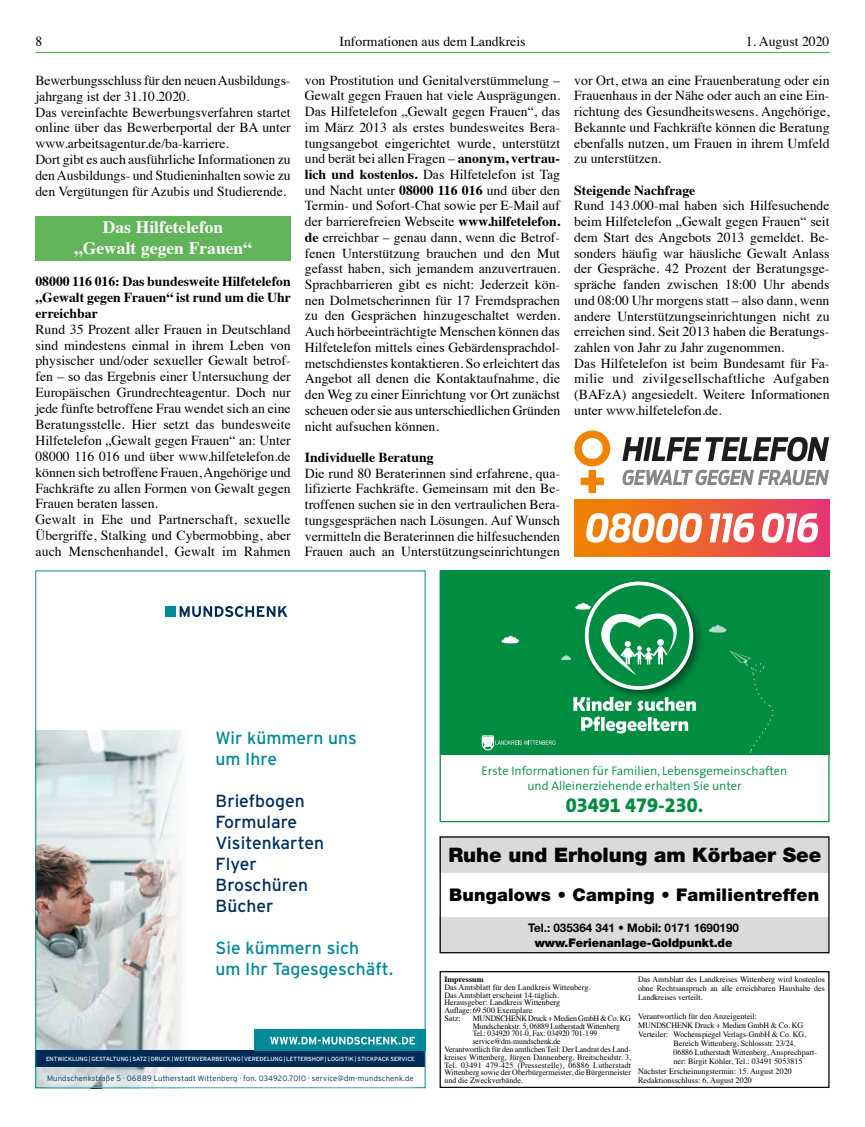
<style>
.page{position:relative;width:865px;height:1127px;background:#fff}
.page>*{position:absolute;margin:0;border:0;box-sizing:border-box;transform-origin:0 0}
.t1{font:900 20px "Helvetica Neue";color:#000}
.t2{font:800 20px "LBS Thesis";color:#008c41}
.t3{font:17.5px/21px "Interstate";color:#002e5c}
.t4{font:17.5px/21px "Interstate";color:#008a98}
.t5{font:700 17.5px/21.2px "Times";color:#fff;text-align:center}
.t6{font:900 17.5px "Helvetica Neue";letter-spacing:.01em;color:#000}
.t7{font:13.75px/15.8px "Times";color:#000}
.t8{font:700 13.75px/15.9px "Times";color:#000;text-align:justify}
.t9{font:300 12.5px/15px "LBS Thesis";color:#008c41;text-align:center}
.t10{font:700 11.88px "Helvetica Neue";color:#000}
.t11{font:900 11.88px "Helvetica Neue";color:#000}
.t12{font:8.12px/7.8px "Times";color:#000}
.t13{font:8.12px "Times";letter-spacing:.02em;color:#000}
.t14{font:8.12px "Times";letter-spacing:-.02em;color:#000}
.t15{font:8.12px "Times";color:#000;scale:.94 1}
.t16{font:8.12px "Times";letter-spacing:-.025em;color:#000}
.t17{font:8.12px "Times";color:#000;scale:.96 1}
.t18{font:700 8.12px "Times";color:#000}
.t19{font:300 7.75px "Interstate";letter-spacing:.015em;color:#002e5c}
.t20{font:6px "Interstate";letter-spacing:-.005em;color:#fff}
.s1{font-weight:700}
</style>
<div class="page">
<hr style="left:35px;top:52px;width:794px;height:1px;background:#61b459">
<div style="left:35px;top:216px;width:256px;height:44px;background:#61b459"></div>
<div style="left:574px;top:499px;width:255px;height:57px;background:linear-gradient(to right,#f08800,#e7376e)"></div>
<svg style="left:586px;top:513px;width:116px;height:30px"></svg>
<svg style="left:709px;top:513px;width:45px;height:29px"></svg>
<svg style="left:762px;top:513px;width:56px;height:30px"></svg>
<svg style="left:574px;top:430px;width:36px;height:63px"></svg>
<svg style="left:622px;top:470px;width:207px;height:15px"></svg>
<svg style="left:622px;top:437px;width:207px;height:24px"></svg>
<div style="left:439px;top:570px;width:390px;height:185px;background:#008c41"></div>
<div style="left:581px;top:578px;width:123px;height:123px;background:#000;opacity:.45"></div>
<svg style="left:586px;top:583px;width:105px;height:105px"></svg>
<div style="left:585px;top:581px;width:108px;height:109px;border:4px solid #fff;border-radius:50%"></div>
<svg style="left:573px;top:697px;width:123px;height:36px"></svg>
<svg style="left:482px;top:735px;width:73px;height:16px"></svg>
<svg style="left:730px;top:651px;width:44px;height:102px"></svg>
<svg style="left:709px;top:625px;width:18px;height:7px"></svg>
<svg style="left:501px;top:635px;width:18px;height:9px"></svg>
<svg style="left:561px;top:602px;width:126px;height:73px"></svg>
<div style="left:165px;top:606px;width:11px;height:11px;background:#008a98"></div>
<svg style="left:180px;top:606px;width:107px;height:11px"></svg>
<img style="left:37px;top:730px;width:147px;height:320px">
<div style="left:35px;top:1050px;width:390px;height:17px;background:#002b57"></div>
<div style="left:254px;top:1029px;width:171px;height:21px;background:#008a98"></div>
<svg style="left:270px;top:1037px;width:145px;height:7px"></svg>
<svg style="left:37px;top:1067px;width:387px;height:21px"></svg>
<div style="left:439px;top:971px;width:390px;height:117px;border:1px solid #000"></div>
<div style="left:439px;top:836px;width:390px;height:37px;background:#dadada"></div>
<div style="left:439px;top:917px;width:390px;height:36px;background:#dadada"></div>
<div style="left:439px;top:836px;width:390px;height:117px;border:1px solid #000"></div>
<p class="t7" style="left:35px;top:32px;width:8px">8</p>
<p class="t7" style="left:339px;top:32px;width:187px">Informationen aus dem Landkreis</p>
<p class="t7" style="left:745px;top:32px;width:85px">1. August 2020</p>
<p class="t7" style="left:35px;top:71px;width:257px">Bewerbungsschluss für den neuen Ausbildungs&shy;jahrgang ist der 31.10.2020.<br>Das vereinfachte Bewerbungsverfahren startet online über das Bewerberportal der BA unter www.arbeitsagentur.de/ba-karriere.<br>Dort gibt es auch ausführliche Informationen zu den Ausbildungs- und Studieninhalten sowie zu den Vergütungen für Azubis und Studierende.</p>
<p class="t5" style="left:74px;top:215px;width:179px">Das Hilfetelefon „Gewalt gegen Frauen“</p>
<p class="t8" style="left:35px;top:272px;width:257px">08000 116 016: Das bundesweite Hilfetelefon „Gewalt gegen Frauen“ ist rund um die Uhr erreichbar</p>
<p class="t7" style="left:35px;top:320px;width:257px">Rund 35 Prozent aller Frauen in Deutschland sind mindestens einmal in ihrem Leben von physischer und/oder sexueller Gewalt betrof&shy;fen – so das Ergebnis einer Untersuchung der Europäischen Grundrechteagentur. Doch nur jede fünfte betroffene Frau wendet sich an eine Beratungsstelle. Hier setzt das bundesweite Hilfetelefon „Gewalt gegen Frauen“ an: Unter 08000 116 016 und über www.hilfetelefon.de können sich betroffene Frauen, Angehörige und Fachkräfte zu allen Formen von Gewalt gegen Frauen beraten lassen.<br>Gewalt in Ehe und Partnerschaft, sexuelle Übergriffe, Stalking und Cybermobbing, aber auch Menschenhandel, Gewalt im Rahmen</p>
<p class="t7" style="left:305px;top:71px;width:257px;text-align:justify">von Prostitution und Genitalverstümmelung – Gewalt gegen Frauen hat viele Ausprägungen.<br>Das Hilfetelefon „Gewalt gegen Frauen“, das im März 2013 als erstes bundesweites Bera&shy;tungsangebot eingerichtet wurde, unterstützt und berät bei allen Fragen – <span class="s1">anonym, vertrau&shy;lich und kostenlos.</span> Das Hilfetelefon ist Tag und Nacht unter <span class="s1">08000 116 016</span> und über den Termin- und Sofort-Chat sowie per E-Mail auf der barrierefreien Webseite <span class="s1">www.hilfetelefon. de</span> erreichbar – genau dann, wenn die Betrof&shy;fenen Unterstützung brauchen und den Mut gefasst haben, sich jemandem anzuvertrauen.<br>Sprachbarrieren gibt es nicht: Jederzeit kön&shy;nen Dolmetscherinnen für 17 Fremdsprachen zu den Gesprächen hinzugeschaltet werden.<br>Auch hörbeeinträchtigte Menschen können das Hilfetelefon mittels eines Gebärdensprachdol&shy;metschdienstes kontaktieren. So erleichtert das Angebot all denen die Kontaktaufnahme, die den Weg zu einer Einrichtung vor Ort zunächst scheuen oder sie aus unterschiedlichen Gründen nicht aufsuchen können.</p>
<p class="t8" style="left:305px;top:448px;width:130px">Individuelle Beratung</p>
<p class="t7" style="left:305px;top:464px;width:257px;text-align:justify">Die rund 80 Beraterinnen sind erfahrene, qua&shy;lifizierte Fachkräfte. Gemeinsam mit den Be&shy;troffenen suchen sie in den vertraulichen Bera&shy;tungsgesprächen nach Lösungen. Auf Wunsch vermitteln die Beraterinnen die hilfesuchenden Frauen auch an Unterstützungseinrichtungen</p>
<p class="t7" style="left:574px;top:71px;width:257px;text-align:justify">vor Ort, etwa an eine Frauenberatung oder ein Frauenhaus in der Nähe oder auch an eine Ein&shy;richtung des Gesundheitswesens. Angehörige, Bekannte und Fachkräfte können die Beratung ebenfalls nutzen, um Frauen in ihrem Umfeld zu unterstützen.</p>
<p class="t8" style="left:574px;top:181px;width:123px">Steigende Nachfrage</p>
<p class="t7" style="left:574px;top:197px;width:257px">Rund 143.000-mal haben sich Hilfesuchende beim Hilfetelefon „Gewalt gegen Frauen“ seit dem Start des Angebots 2013 gemeldet. Be&shy;sonders häufig war häusliche Gewalt Anlass der Gespräche. 42 Prozent der Beratungsge&shy;spräche fanden zwischen 18:00 Uhr abends und 08:00 Uhr morgens statt – also dann, wenn andere Unterstützungseinrichtungen nicht zu erreichen sind. Seit 2013 haben die Beratungs&shy;zahlen von Jahr zu Jahr zugenommen.<br>Das Hilfetelefon ist beim Bundesamt für Fa&shy;milie und zivilgesellschaftliche Aufgaben (BAFzA) angesiedelt. Weitere Informationen unter www.hilfetelefon.de.</p>
<p class="t4" style="left:215px;top:727px;width:143px">Wir kümmern uns um Ihre</p>
<p class="t3" style="left:215px;top:790px;width:110px">Briefbogen<br>Formulare<br>Visitenkarten<br>Flyer<br>Broschüren<br>Bücher</p>
<p class="t4" style="left:215px;top:937px;width:179px">Sie kümmern sich<br>um Ihr Tagesgeschäft.</p>
<p class="t20" style="left:46px;top:1055px;width:370px">ENTWICKLUNG | GESTALTUNG | SATZ | DRUCK | WEITERVERARBEITUNG | VEREDELUNG | LETTERSHOP | LOGISTIK | STICKPACK SERVICE</p>
<p class="t19" style="left:47px;top:1073px;width:368px">Mundschenkstraße 5 · 06889 Lutherstadt Wittenberg · fon. 034920.7010 · service@dm-mundschenk.de</p>
<p class="t9" style="left:481px;top:762px;width:307px">Erste Informationen für Familien, Lebensgemeinschaften und Alleinerziehende erhalten Sie unter</p>
<h1 class="t2" style="left:565px;top:788px;width:139px">03491 479-230.</h1>
<h1 class="t1" style="left:448px;top:843px;width:374px">Ruhe und Erholung am Körbaer See</h1>
<p class="t6" style="left:449px;top:884px;width:372px">Bungalows • Camping • Familientreffen</p>
<p class="t10" style="left:528px;top:921px;width:212px">Tel.: 035364 341 • Mobil: 0171 1690190</p>
<p class="t11" style="left:535px;top:935px;width:199px">www.Ferienanlage-Goldpunkt.de</p>
<p class="t18" style="left:444px;top:971px;width:41px">Impressum</p>
<p class="t12" style="left:444px;top:982px;width:148px">Das Amtsblatt für den Landkreis Wittenberg.<br>Das Amtsblatt erscheint 14-täglich.<br>Herausgeber: Landkreis Wittenberg<br>Auflage:69.500 Exemplare<br>Satz:</p>
<p class="t12" style="left:638px;top:974px;width:188px;line-height:9.1px;text-align:justify">Das Amtsblatt des Landkreises Wittenberg wird kostenlos ohne Rechtsanspruch an alle erreichbaren Haushalte des Landkreises verteilt.</p>
<p class="t12" style="left:638px;top:1011px;width:120px">Verantwortlich für den Anzeigenteil:</p>
<p class="t12" style="left:638px;top:1020px;width:166px">MUNDSCHENK Druck + Medien GmbH &amp; Co. KG</p>
<p class="t12" style="left:638px;top:1029px;width:170px">Verteiler: Wochenspiegel Verlags-GmbH &amp; Co. KG,</p>
<p class="t12" style="left:673px;top:1038px;width:123px">Bereich Wittenberg, Schlossstr. 23/24,</p>
<p class="t12" style="left:673px;top:1048px;width:145px">06886 Lutherstadt Wittenberg, Ansprechpart-</p>
<p class="t12" style="left:673px;top:1057px;width:131px">ner: Birgit Köhler, Tel.: 03491 5053815</p>
<p class="t12" style="left:638px;top:1066px;width:155px">Nächster Erscheinungstermin: 15. August 2020</p>
<p class="t12" style="left:638px;top:1076px;width:115px">Redaktionsschluss: 6. August 2020</p>
<p class="t16" style="left:473px;top:1010px;width:160px">MUNDSCHENK Druck + Medien GmbH &amp; Co. KG</p>
<p class="t14" style="left:473px;top:1018px;width:149px">Mundschenkstr. 5, 06889 Lutherstadt Wittenberg</p>
<p class="t15" style="left:473px;top:1026px;width:134px">Tel.: 034920 701-0, Fax: 034920 701-1 99</p>
<p class="t17" style="left:473px;top:1034px;width:93px">service@dm-mundschenk.de</p>
<p class="t12" style="left:444px;top:1045px;width:188px">Verantwortlich für den amtlichen Teil: Der Landrat des Land-</p>
<p class="t12" style="left:444px;top:1052px;width:188px">kreises Wittenberg, Jürgen Dannenberg, Breitscheidstr. 3,</p>
<p class="t13" style="left:444px;top:1057px;width:188px">Tel. 03491 479-425 (Pressestelle), 06886 Lutherstadt</p>
<p class="t12" style="left:444px;top:1068px;width:188px">Wittenberg sowie der Oberbürgermeister, die Bürgermeister</p>
<p class="t12" style="left:444px;top:1076px;width:80px">und die Zweckverbände.</p>
</div>
